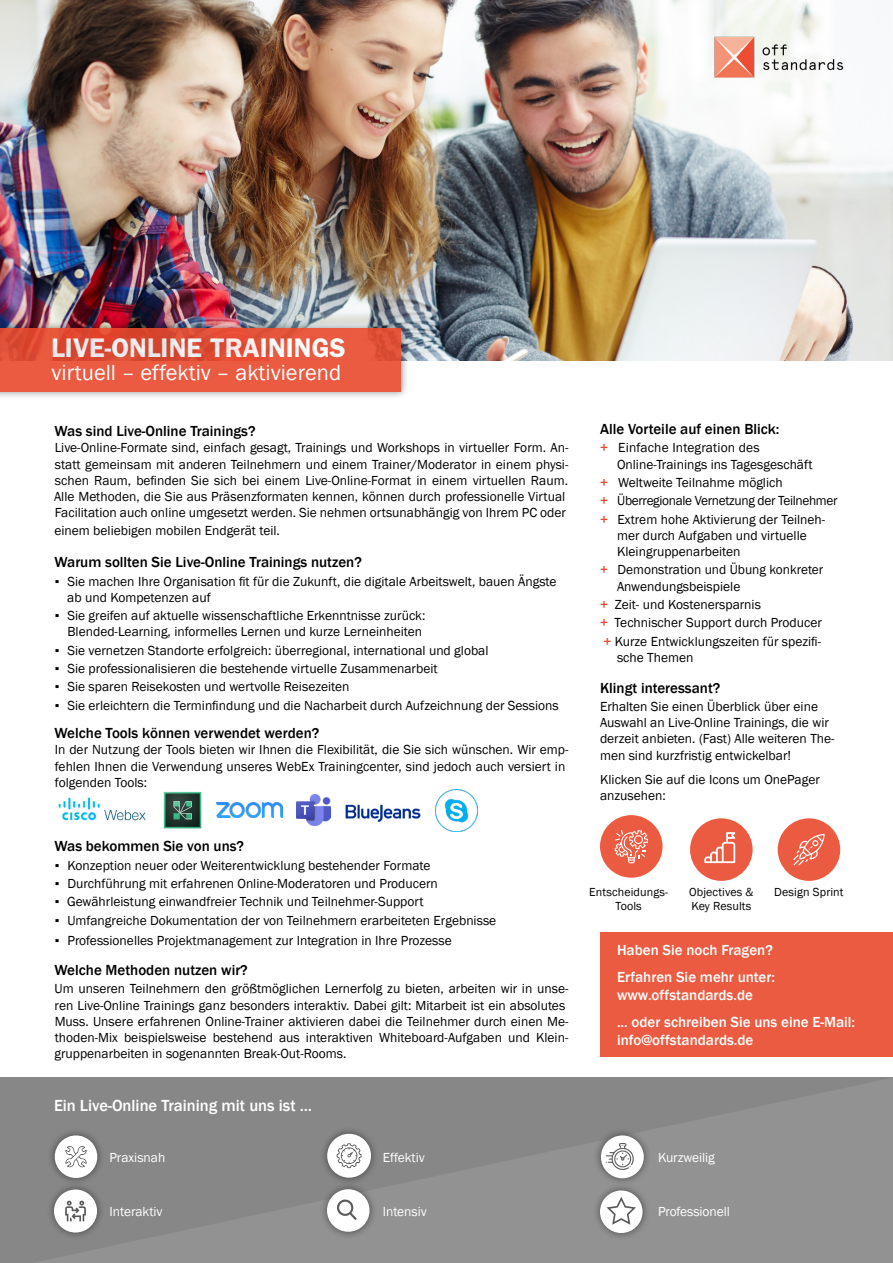
<style>
.page{position:relative;width:893px;height:1263px;background:#fff}
.page>*{position:absolute;margin:0;border:0;box-sizing:border-box;transform-origin:0 0}
.t1{font:600 27px "ITC Franklin Gothic Std";color:#fff}
.t2{font:22.5px "Franklin Gothic";color:#fff}
.t3{font:500 16.5px "Franklin Gothic";color:#fff}
.t4{font:500 15px "Franklin Gothic";color:#000}
.t5{font:500 15px/27px "Franklin Gothic";color:#fff}
.t6{font:13.5px/16.2px "Franklin Gothic";color:#000}
.t7{font:13.5px "Franklin Gothic";letter-spacing:-.005em;color:#fff}
.t8{font:12px/14.4px "Franklin Gothic";letter-spacing:.01em;color:#000;text-align:center}
.s1{font-weight:500;color:#e9492c}
</style>
<div class="page">
<img style="left:0;top:0;width:893px;height:361px">
<div style="left:0;top:320px;width:409px;height:79px;background:#000;opacity:.5"></div>
<svg style="left:0;top:328px;width:401px;height:63px;background:#e5543b"></svg>
<img style="left:710px;top:33px;width:143px;height:48px">
<svg style="left:690px;top:818px;width:63px;height:63px;background:#eb6047"></svg>
<svg style="left:704px;top:832px;width:31px;height:31px"></svg>
<div style="left:600px;top:815px;width:63px;height:63px;background:#eb5b41;border-radius:50%"></div>
<svg style="left:615px;top:830px;width:33px;height:33px"></svg>
<div style="left:0;top:1077px;width:893px;height:186px;background:#878787"></div>
<svg style="left:37px;top:1078px;width:856px;height:185px;fill:#929292"></svg>
<div style="left:319px;top:1181px;width:58px;height:59px;background:#000;opacity:.5"></div>
<svg style="left:327px;top:1189px;width:42px;height:43px"></svg>
<div style="left:339px;top:1202px;width:12px;height:12px;background:#fff;border-radius:50%"></div>
<div style="left:46px;top:1181px;width:59px;height:59px;background:#000;opacity:.5"></div>
<svg style="left:54px;top:1189px;width:43px;height:43px;background:#d2d2d2"></svg>
<div style="left:47px;top:1127px;width:58px;height:59px;background:#000;opacity:.5"></div>
<svg style="left:55px;top:1135px;width:42px;height:43px;background:#d6d6d6"></svg>
<div style="left:592px;top:1182px;width:58px;height:59px;background:#000;opacity:.5"></div>
<svg style="left:600px;top:1190px;width:42px;height:43px"></svg>
<div style="left:319px;top:1126px;width:60px;height:60px;background:#000;opacity:.5"></div>
<svg style="left:327px;top:1134px;width:44px;height:44px;background:#d3d3d3"></svg>
<div style="left:593px;top:1127px;width:59px;height:59px;background:#000;opacity:.5"></div>
<svg style="left:601px;top:1135px;width:43px;height:43px"></svg>
<div style="left:600px;top:932px;width:293px;height:125px;background:#eb5b41"></div>
<img style="left:58px;top:797px;width:88px;height:24px">
<img style="left:164px;top:792px;width:37px;height:36px">
<img style="left:297px;top:795px;width:33px;height:31px">
<img style="left:345px;top:804px;width:76px;height:17px">
<img style="left:216px;top:803px;width:66px;height:15px">
<img style="left:436px;top:789px;width:42px;height:42px">
<div style="left:778px;top:818px;width:62px;height:63px;background:#eb5b41;border-radius:50%"></div>
<svg style="left:793px;top:834px;width:32px;height:31px"></svg>
<h1 class="t1" style="left:51px;top:332px;width:296px">LIVE-ONLINE TRAININGS</h1>
<h2 class="t2" style="left:51px;top:358px;width:291px">virtuell – effektiv – aktivierend</h2>
<p class="t4" style="left:54px;top:422px;width:203px">Was sind Live-Online Trainings?</p>
<p class="t6" style="left:54px;top:440px;width:516px">Live-Online-Formate sind, einfach gesagt, Trainings und Workshops in virtueller Form. An&shy;statt gemeinsam mit anderen Teilnehmern und einem Trainer/Moderator in einem physi&shy;schen Raum, befinden Sie sich bei einem Live-Online-Format in einem virtuellen Raum.<br>Alle Methoden, die Sie aus Präsenzformaten kennen, können durch professionelle Virtual Facilitation auch online umgesetzt werden. Sie nehmen ortsunabhängig von Ihrem PC oder</p>
<p class="t6" style="left:54px;top:523px;width:227px">einem beliebigen mobilen Endgerät teil.</p>
<p class="t4" style="left:54px;top:553px;width:309px">Warum sollten Sie Live-Online Trainings nutzen?</p>
<p class="t6" style="left:67px;top:573px;width:491px;text-indent:-13px">▪ Sie machen Ihre Organisation fit für die Zukunft, die digitale Arbeitswelt, bauen Ängste ab und Kompetenzen auf</p>
<p class="t6" style="left:55px;top:608px;width:372px;text-align:right">▪ Sie greifen auf aktuelle wissenschaftliche Erkenntnisse zurück:<br>Blended-Learning, informelles Lernen und kurze Lerneinheiten</p>
<p class="t6" style="left:55px;top:642px;width:435px">▪ Sie vernetzen Standorte erfolgreich: überregional, international und global</p>
<p class="t6" style="left:55px;top:661px;width:384px">▪ Sie professionalisieren die bestehende virtuelle Zusammenarbeit</p>
<p class="t6" style="left:55px;top:679px;width:296px">▪ Sie sparen Reisekosten und wertvolle Reisezeiten</p>
<p class="t6" style="left:55px;top:697px;width:505px">▪ Sie erleichtern die Terminfindung und die Nacharbeit durch Aufzeichnung der Sessions</p>
<p class="t4" style="left:54px;top:724px;width:266px">Welche Tools können verwendet werden?</p>
<p class="t6" style="left:55px;top:742px;width:515px">In der Nutzung der Tools bieten wir Ihnen die Flexibilität, die Sie sich wünschen. Wir emp&shy;fehlen Ihnen die Verwendung unseres WebEx Trainingcenter, sind jedoch auch versiert in folgenden Tools:</p>
<p class="t4" style="left:54px;top:837px;width:191px">Was bekommen Sie von uns?</p>
<p class="t6" style="left:55px;top:857px;width:377px">▪ Konzeption neuer oder Weiterentwicklung bestehender Formate</p>
<p class="t6" style="left:55px;top:876px;width:385px">▪ Durchführung mit erfahrenen Online-Moderatoren und Producern</p>
<p class="t6" style="left:55px;top:894px;width:370px">▪ Gewährleistung einwandfreier Technik und Teilnehmer-Support</p>
<p class="t6" style="left:55px;top:912px;width:443px">▪ Umfangreiche Dokumentation der von Teilnehmern erarbeiteten Ergebnisse</p>
<p class="t6" style="left:55px;top:932px;width:398px">▪ Professionelles Projektmanagement zur Integration in Ihre Prozesse</p>
<p class="t4" style="left:54px;top:961px;width:195px">Welche Methoden nutzen wir?</p>
<p class="t6" style="left:54px;top:981px;width:515px">Um unseren Teilnehmern den größtmöglichen Lernerfolg zu bieten, arbeiten wir in unse&shy;ren Live-Online Trainings ganz besonders interaktiv. Dabei gilt: Mitarbeit ist ein absolutes Muss. Unsere erfahrenen Online-Trainer aktivieren dabei die Teilnehmer durch einen Me&shy;thoden-Mix beispielsweise bestehend aus interaktiven Whiteboard-Aufgaben und Klein&shy;gruppenarbeiten in sogenannten Break-Out-Rooms.</p>
<p class="t3" style="left:54px;top:1095px;width:260px">Ein Live-Online Training mit uns ist …</p>
<p class="t4" style="left:600px;top:420px;width:181px">Alle Vorteile auf einen Blick:</p>
<p class="t6" style="left:617px;top:440px;width:197px;text-indent:-17px"><span class="s1">+</span> Einfache Integration des<br>Online-Trainings ins Tagesgeschäft</p>
<p class="t6" style="left:600px;top:474px;width:239px;line-height:18.3px"><span class="s1">+</span> Weltweite Teilnahme möglich<br><span class="s1">+</span> Überregionale Vernetzung der Teilnehmer <span class="s1">+</span> Extrem hohe Aktivierung der Teilneh-</p>
<p class="t6" style="left:617px;top:527px;width:191px">mer durch Aufgaben und virtuelle<br>Kleingruppenarbeiten</p>
<p class="t6" style="left:617px;top:562px;width:208px;text-indent:-17px"><span class="s1">+</span> Demonstration und Übung konkreter<br>Anwendungsbeispiele</p>
<p class="t6" style="left:600px;top:595px;width:223px;line-height:18.3px"><span class="s1">+</span> Zeit- und Kostenersparnis<br><span class="s1">+</span> Technischer Support durch Producer <span class="s1">+</span> Kurze Entwicklungszeiten für spezifi-</p>
<p class="t6" style="left:617px;top:649px;width:78px">sche Themen</p>
<p class="t4" style="left:600px;top:678px;width:122px">Klingt interessant?</p>
<p class="t6" style="left:600px;top:699px;width:236px">Erhalten Sie einen Überblick über eine Auswahl an Live-Online Trainings, die wir derzeit anbieten. (Fast) Alle weiteren The&shy;men sind kurzfristig entwickelbar!</p>
<p class="t6" style="left:600px;top:771px;width:221px">Klicken Sie auf die Icons um OnePager anzusehen:</p>
<p class="t8" style="left:589px;top:885px;width:80px">Entscheidungs-<br>Tools</p>
<p class="t8" style="left:689px;top:885px;width:66px;text-align:left">Objectives &amp;<br>Key Results</p>
<p class="t8" style="left:774px;top:885px;width:71px">Design Sprint</p>
<p class="t5" style="left:617px;top:937px;width:159px">Haben Sie noch Fragen?<br>Erfahren Sie mehr unter:</p>
<p class="t5" style="left:617px;top:982px;width:240px">www.offstandards.de<br>... oder schreiben Sie uns eine E-Mail:</p>
<p class="t5" style="left:617px;top:1027px;width:138px">info@offstandards.de</p>
<p class="t7" style="left:383px;top:1149px;width:44px">Effektiv</p>
<p class="t7" style="left:109px;top:1149px;width:57px">Praxisnah</p>
<p class="t7" style="left:658px;top:1149px;width:58px">Kurzweilig</p>
<p class="t7" style="left:109px;top:1203px;width:55px">Interaktiv</p>
<p class="t7" style="left:383px;top:1203px;width:46px">Intensiv</p>
<p class="t7" style="left:658px;top:1203px;width:73px">Professionell</p>
</div>
